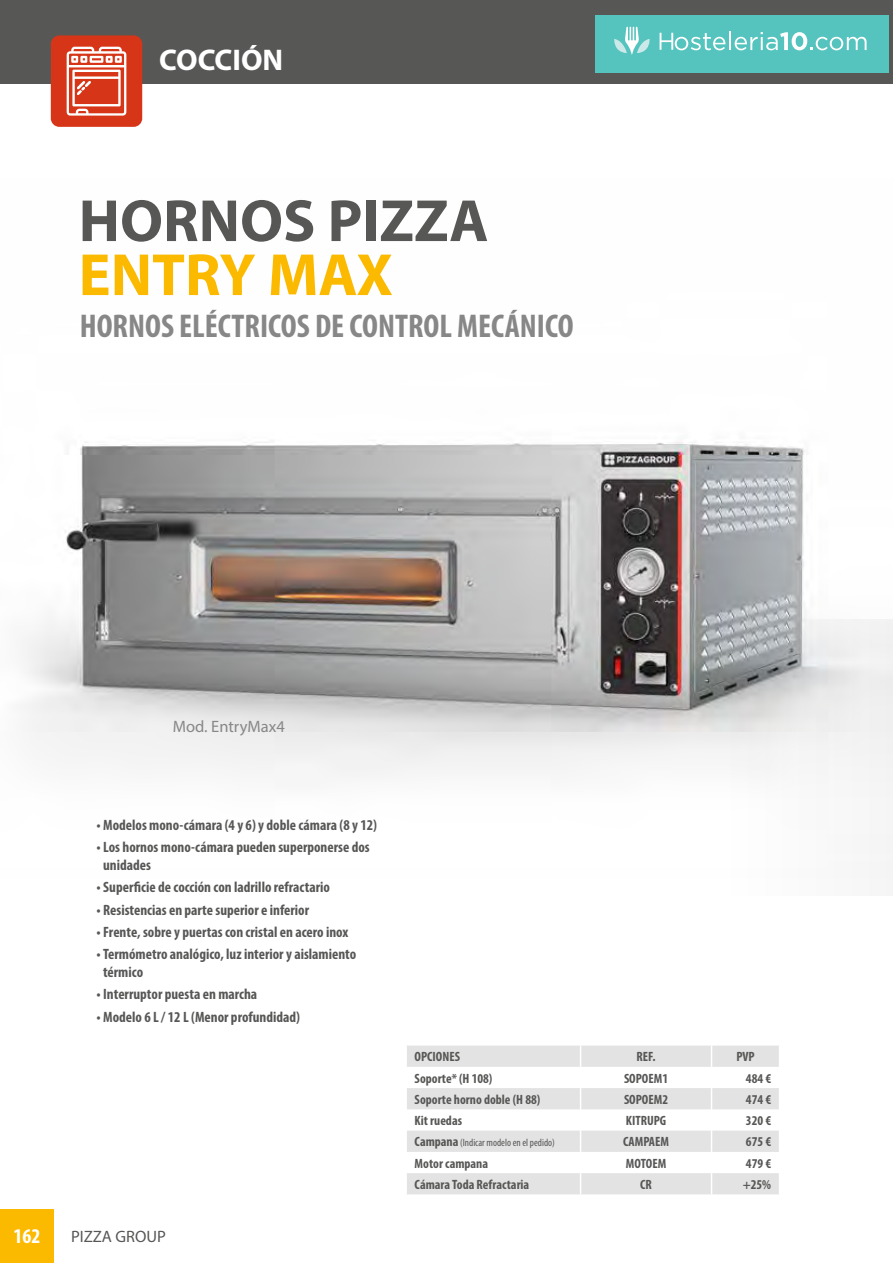
<style>
.page{position:relative;width:893px;height:1263px;background:#fff}
.page>*{position:absolute;margin:0;border:0;box-sizing:border-box;transform-origin:0 0}
.t1{font:700 60px "Myriad Pro";color:#575756}
.t2{font:700 60px "Myriad Pro";color:#fbba00}
.t3{font:700 condensed 33px "Myriad Pro";color:#878787}
.t4{font:700 30px "Myriad Pro";color:#fff}
.t5{font:700 condensed 21px "Myriad Pro";color:#fff}
.t6{font:16.5px "Myriad Pro";color:#878787}
.t7{font:16.5px "Myriad Pro";color:#575756}
.t8{font:700 condensed 15px/18px "Myriad Pro";color:#575756}
.t9{font:700 condensed 13.5px "Myriad Pro";color:#575756}
.t10{font:condensed 10.5px "Myriad Pro";color:#575756}
.s1{font-weight:700;font-size:13.5px}
</style>
<div class="page">
<div style="left:0;top:0;width:893px;height:84px;background:#575756"></div>
<div style="left:0;top:1209px;width:54px;height:54px;background:#fbba00"></div>
<div style="left:51px;top:35px;width:91px;height:92px;background:#d63517;border-radius:9px"></div>
<svg style="left:67px;top:47px;width:59px;height:69px"></svg>
<div style="left:731px;top:619px;width:162px;height:277px;background:#f9f9f9"></div>
<img style="left:22px;top:442px;width:871px;height:334px">
<svg style="left:407px;top:1045px;width:372px;height:149px;fill:#e3e3e3"></svg>
<svg style="left:580px;top:1045px;width:1px;height:149px"></svg>
<svg style="left:711px;top:1045px;width:1px;height:149px"></svg>
<div style="left:595px;top:15px;width:293px;height:57px;background:#55c3be"></div>
<svg style="left:660px;top:32px;width:206px;height:18px"></svg>
<svg style="left:614px;top:27px;width:36px;height:28px"></svg>
<h3 class="t4" style="left:159px;top:40px;width:126px">COCCIÓN</h3>
<h1 class="t1" style="left:79px;top:182px;width:411px">HORNOS PIZZA</h1>
<h1 class="t2" style="left:79px;top:236px;width:316px">ENTRY MAX</h1>
<h2 class="t3" style="left:80px;top:306px;width:495px">HORNOS ELÉCTRICOS DE CONTROL MECÁNICO</h2>
<p class="t6" style="left:173px;top:716px;width:114px">Mod. EntryMax4</p>
<p class="t8" style="left:97px;top:815px;width:282px">• Modelos mono-cámara (4 y 6) y doble cámara (8 y 12)</p>
<p class="t8" style="left:103px;top:838px;width:268px;text-indent:-7px">• Los hornos mono-cámara pueden superponerse dos unidades</p>
<p class="t8" style="left:97px;top:878px;width:235px">• Superficie de cocción con ladrillo refractario</p>
<p class="t8" style="left:97px;top:900px;width:214px">• Resistencias en parte superior e inferior</p>
<p class="t8" style="left:97px;top:922px;width:253px">• Frente, sobre y puertas con cristal en acero inox</p>
<p class="t8" style="left:103px;top:945px;width:255px;text-indent:-7px">• Termómetro analógico, luz interior y aislamiento térmico</p>
<p class="t8" style="left:97px;top:985px;width:162px">• Interruptor puesta en marcha</p>
<p class="t8" style="left:97px;top:1007px;width:205px">• Modelo 6 L / 12 L (Menor profundidad)</p>
<h3 class="t5" style="left:14px;top:1223px;width:28px">162</h3>
<p class="t7" style="left:71px;top:1226px;width:96px">PIZZA GROUP</p>
<p class="t9" style="left:415px;top:1048px;width:47px">OPCIONES</p>
<p class="t9" style="left:637px;top:1048px;width:20px">REF.</p>
<p class="t9" style="left:736px;top:1048px;width:20px">PVP</p>
<p class="t9" style="left:415px;top:1069px;width:79px">Soporte* (H 108)</p>
<p class="t9" style="left:624px;top:1069px;width:46px">SOPOEM1</p>
<p class="t9" style="left:746px;top:1069px;width:27px">484 €</p>
<p class="t9" style="left:415px;top:1091px;width:127px">Soporte horno doble (H 88)</p>
<p class="t9" style="left:624px;top:1091px;width:46px">SOPOEM2</p>
<p class="t9" style="left:746px;top:1091px;width:27px">474 €</p>
<p class="t9" style="left:415px;top:1112px;width:49px">Kit ruedas</p>
<p class="t9" style="left:626px;top:1112px;width:42px">KITRUPG</p>
<p class="t9" style="left:746px;top:1112px;width:27px">320 €</p>
<p class="t10" style="left:415px;top:1136px;width:142px"><span class="s1">Campana</span> (Indicar modelo en el pedido)</p>
<p class="t9" style="left:623px;top:1133px;width:48px">CAMPAEM</p>
<p class="t9" style="left:746px;top:1133px;width:27px">675 €</p>
<p class="t9" style="left:415px;top:1155px;width:75px">Motor campana</p>
<p class="t9" style="left:626px;top:1155px;width:42px">MOTOEM</p>
<p class="t9" style="left:746px;top:1155px;width:27px">479 €</p>
<p class="t9" style="left:415px;top:1176px;width:116px">Cámara Toda Refractaria</p>
<p class="t9" style="left:640px;top:1176px;width:13px">CR</p>
<p class="t9" style="left:743px;top:1176px;width:30px">+25%</p>
</div>
